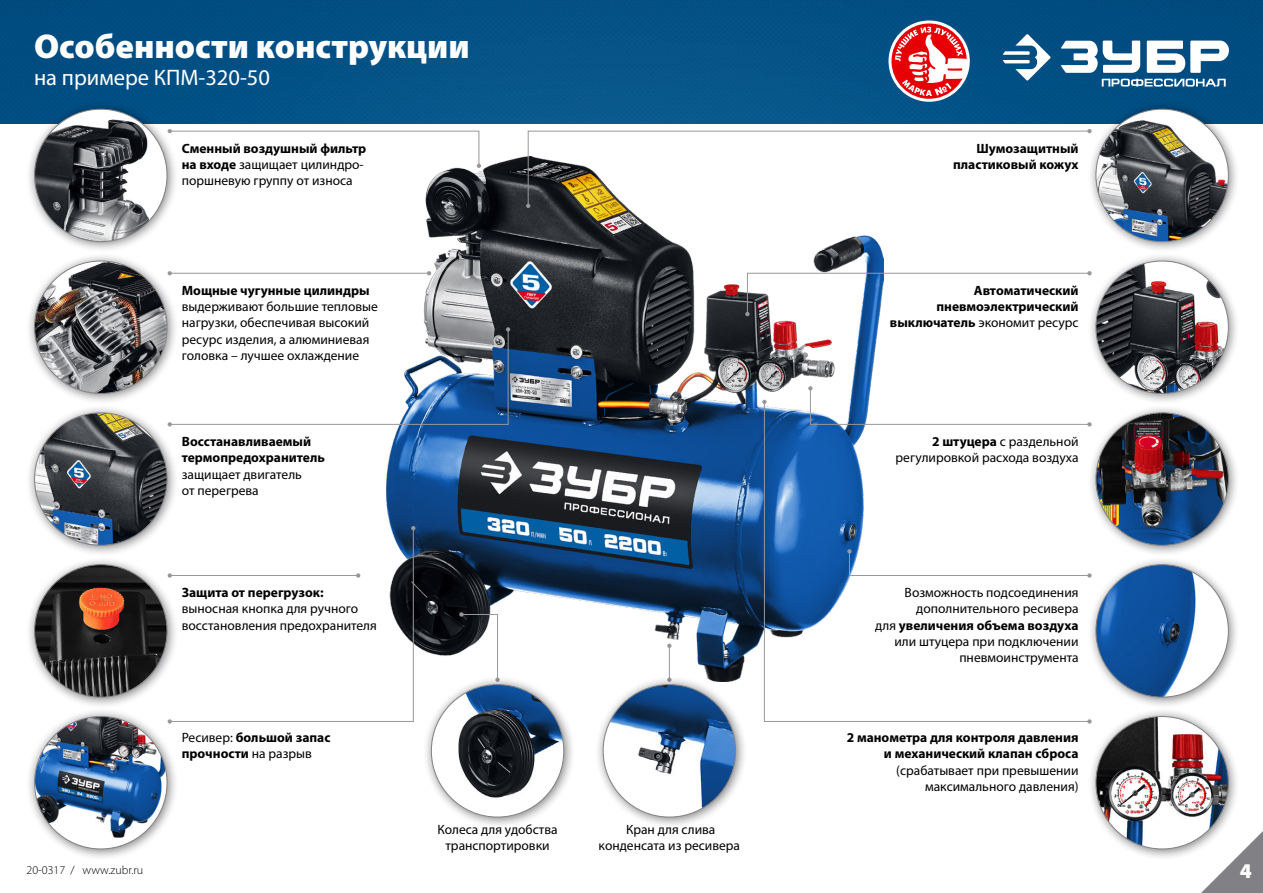
<style>
.page{position:relative;width:1263px;height:893px;background:#fff}
.page>*{position:absolute;margin:0;border:0;box-sizing:border-box;transform-origin:0 0}
.t1{font:900 34.5px "Myriad Pro";color:#fff}
.t2{font:22.5px "Myriad Pro";color:#fff}
.t3{font:900 21px "Myriad Pro";color:#fff}
.t4{font:13.5px/16.2px "Myriad Pro";color:#000}
.t5{font:700 13.5px/16.2px "Myriad Pro";color:#000;text-align:right}
.t6{font:300 12px "Myriad Pro";color:#000}
.s1{font-weight:700}
.s2{font-weight:400}
</style>
<div class="page">
<img style="left:0;top:0;width:1263px;height:123px">
<svg style="left:1201px;top:831px;width:62px;height:62px"></svg>
<img style="left:386px;top:156px;width:497px;height:520px">
<svg style="left:459px;top:612px;width:41px;height:64px"></svg>
<hr style="left:669px;top:646px;width:1px;height:34px;background:#98989c">
<svg style="left:667px;top:644px;width:4px;height:4px"></svg>
<svg style="left:179px;top:130px;width:302px;height:38px"></svg>
<svg style="left:526px;top:130px;width:561px;height:78px"></svg>
<svg style="left:745px;top:271px;width:342px;height:45px"></svg>
<svg style="left:179px;top:327px;width:331px;height:100px"></svg>
<svg style="left:808px;top:386px;width:75px;height:15px"></svg>
<svg style="left:764px;top:401px;width:323px;height:321px"></svg>
<svg style="left:762px;top:400px;width:4px;height:4px"></svg>
<svg style="left:179px;top:528px;width:235px;height:194px"></svg>
<svg style="left:411px;top:526px;width:4px;height:4px"></svg>
<hr style="left:170px;top:273px;width:259px;height:1px;background:#98989c">
<svg style="left:427px;top:271px;width:4px;height:4px"></svg>
<hr style="left:170px;top:575px;width:188px;height:1px;background:#98989c">
<svg style="left:356px;top:573px;width:4px;height:5px"></svg>
<div style="left:25px;top:100px;width:154px;height:154px;background:#000;opacity:.5"></div>
<div style="left:35px;top:109px;width:132px;height:133px;background:#fff;border-radius:50%"></div>
<img style="left:35px;top:120px;width:120px;height:122px">
<div style="left:1087px;top:100px;width:153px;height:154px;background:#000;opacity:.5"></div>
<div style="left:1096px;top:109px;width:132px;height:133px;background:#fff;border-radius:50%"></div>
<img style="left:1096px;top:120px;width:132px;height:122px">
<div style="left:25px;top:252px;width:154px;height:154px;background:#000;opacity:.5"></div>
<img style="left:35px;top:261px;width:132px;height:132px;border-radius:66px">
<div style="left:1087px;top:252px;width:153px;height:154px;background:#000;opacity:.5"></div>
<img style="left:1096px;top:261px;width:132px;height:132px;border-radius:66px">
<div style="left:25px;top:404px;width:154px;height:153px;background:#000;opacity:.5"></div>
<img style="left:35px;top:413px;width:132px;height:132px;border-radius:66px">
<div style="left:1087px;top:404px;width:153px;height:153px;background:#000;opacity:.5"></div>
<img style="left:1096px;top:413px;width:132px;height:132px;border-radius:66px">
<div style="left:25px;top:556px;width:154px;height:153px;background:#000;opacity:.5"></div>
<img style="left:35px;top:565px;width:132px;height:132px;border-radius:66px">
<div style="left:1087px;top:708px;width:153px;height:153px;background:#000;opacity:.5"></div>
<img style="left:1096px;top:716px;width:132px;height:133px;border-radius:66px">
<div style="left:25px;top:708px;width:154px;height:153px;background:#000;opacity:.5"></div>
<div style="left:35px;top:716px;width:132px;height:133px;background:#fff;border-radius:50%"></div>
<img style="left:35px;top:716px;width:132px;height:122px">
<div style="left:594px;top:676px;width:153px;height:153px;background:#000;opacity:.5"></div>
<img style="left:603px;top:685px;width:132px;height:132px;border-radius:66px">
<div style="left:422px;top:676px;width:154px;height:153px;background:#000;opacity:.5"></div>
<div style="left:431px;top:685px;width:133px;height:132px;background:#fff;border-radius:50%"></div>
<img style="left:458px;top:685px;width:106px;height:132px">
<div style="left:1087px;top:556px;width:153px;height:153px;background:#000;opacity:.5"></div>
<div style="left:1096px;top:565px;width:132px;height:132px;background:#fff;border-radius:50%"></div>
<img style="left:1096px;top:565px;width:121px;height:132px">
<svg style="left:1002px;top:34px;width:49px;height:47px"></svg>
<svg style="left:1060px;top:41px;width:169px;height:32px"></svg>
<svg style="left:1102px;top:79px;width:124px;height:8px"></svg>
<svg style="left:888px;top:20px;width:82px;height:82px"></svg>
<svg style="left:891px;top:23px;width:76px;height:76px"></svg>
<svg style="left:895px;top:27px;width:74px;height:69px"></svg>
<h1 class="t1" style="left:34px;top:24px;width:437px">Особенности конструкции</h1>
<h2 class="t2" style="left:34px;top:64px;width:238px">на примере КПМ-320-50</h2>
<p class="t4" style="left:182px;top:140px;width:186px"><span class="s1">Сменный воздушный фильтр на входе</span> защищает цилиндро&shy;поршневую группу от износа</p>
<p class="t5" style="left:953px;top:140px;width:127px">Шумозащитный пластиковый кожух</p>
<p class="t5" style="left:182px;top:282px;width:189px">Мощные чугунные цилиндры</p>
<p class="t4" style="left:182px;top:298px;width:198px">выдерживают большие тепловые нагрузки, обеспечивая высокий ресурс изделия, а алюминиевая головка – лучшее охлаждение</p>
<p class="t5" style="left:182px;top:433px;width:145px;text-align:left">Восстанавливаемый термопредохранитель</p>
<p class="t4" style="left:182px;top:466px;width:122px">защищает двигатель от перегрева</p>
<p class="t5" style="left:182px;top:584px;width:143px">Защита от перегрузок:</p>
<p class="t4" style="left:182px;top:601px;width:197px">выносная кнопка для ручного восстановления предохранителя</p>
<p class="t5" style="left:182px;top:729px;width:150px;text-align:left"><span class="s2">Ресивер:</span> большой запас прочности <span class="s2">на разрыв</span></p>
<p class="t4" style="left:437px;top:821px;width:122px;text-align:center">Колеса для удобства транспортировки</p>
<p class="t4" style="left:599px;top:821px;width:143px;text-align:center">Кран для слива конденсата из ресивера</p>
<p class="t5" style="left:890px;top:282px;width:190px">Автоматический пневмоэлектрический выключатель <span class="s2">экономит ресурс</span></p>
<p class="t4" style="left:895px;top:433px;width:184px;text-align:right"><span class="s1">2 штуцера</span> с раздельной регулировкой расхода воздуха</p>
<p class="t4" style="left:875px;top:584px;width:205px;text-align:right">Возможность подсоединения дополнительного ресивера<br>для <span class="s1">увеличения объема воздуха </span>или штуцера при подключении пневмоинструмента</p>
<p class="t5" style="left:847px;top:729px;width:233px">2 манометра для контроля давления и механический клапан сброса</p>
<p class="t4" style="left:896px;top:762px;width:184px;text-align:right">(срабатывает при превышении максимального давления)</p>
<p class="t6" style="left:27px;top:862px;width:118px">20-0317 / www.zubr.ru</p>
<h3 class="t3" style="left:1240px;top:856px;width:14px">4</h3>
</div>
